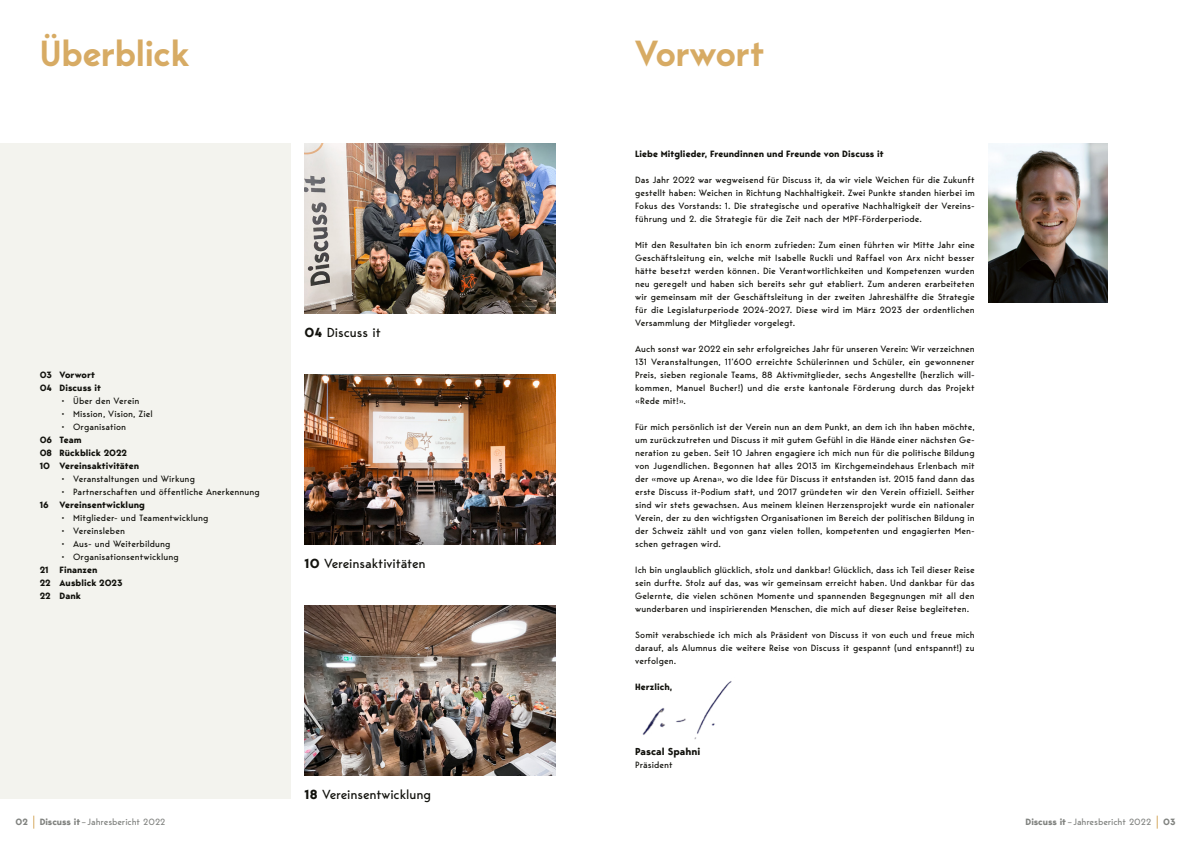
<style>
.page{position:relative;width:1191px;height:842px;background:#fff}
.page>*{position:absolute;margin:0;border:0;box-sizing:border-box;transform-origin:0 0}
.t1{font:600 36px "Bergen Sans";letter-spacing:-.01em;color:#d7ab64}
.t2{font:13px "Bergen Sans";letter-spacing:-.01em;color:#12120d}
.t3{font:700 10px "Bergen Sans";letter-spacing:.01em;color:#12120d}
.t4{font:9px/13px "Bergen Sans";letter-spacing:.01em;color:#12120d;text-align:justify}
.t5{font:700 9px/13px "Bergen Sans";letter-spacing:.01em;color:#12120d}
.t6{font:9px "Bergen Sans";letter-spacing:-.01em;color:#818380}
.t7{font:700 9px "Bergen Sans";color:#818380}
.s1{font-weight:700}
</style>
<div class="page">
<div style="left:0;top:144px;width:291px;height:655px;background:#f2f1ec"></div>
<img style="left:642px;top:681px;width:90px;height:58px">
<img style="left:304px;top:606px;width:252px;height:170px">
<img style="left:304px;top:144px;width:252px;height:170px">
<img style="left:304px;top:375px;width:252px;height:170px">
<img style="left:988px;top:144px;width:119px;height:158px">
<svg style="left:1157px;top:816px;width:1px;height:13px"></svg>
<svg style="left:34px;top:816px;width:1px;height:13px"></svg>
<h1 class="t1" style="left:40px;top:29px;width:151px">Überblick</h1>
<h1 class="t1" style="left:635px;top:29px;width:131px">Vorwort</h1>
<p class="t5" style="left:40px;top:368px;width:63px">03 Vorwort<br>04 Discuss it</p>
<p class="t4" style="left:60px;top:394px;width:81px">• Über den Verein</p>
<p class="t4" style="left:60px;top:407px;width:95px">• Mission, Vision, Ziel</p>
<p class="t4" style="left:60px;top:420px;width:68px">• Organisation</p>
<p class="t5" style="left:40px;top:433px;width:101px">06 Team<br>08 Rückblick 2022<br>10 Vereinsaktivitäten</p>
<p class="t4" style="left:60px;top:472px;width:137px">• Veranstaltungen und Wirkung</p>
<p class="t4" style="left:60px;top:485px;width:202px">• Partnerschaften und öffentliche Anerkennung</p>
<p class="t5" style="left:40px;top:498px;width:107px">16 Vereinsentwicklung</p>
<p class="t4" style="left:60px;top:511px;width:150px">• Mitglieder- und Teamentwicklung</p>
<p class="t4" style="left:60px;top:524px;width:67px">• Vereinsleben</p>
<p class="t4" style="left:60px;top:537px;width:112px">• Aus- und Weiterbildung</p>
<p class="t4" style="left:60px;top:550px;width:121px">• Organisationsentwicklung</p>
<p class="t5" style="left:40px;top:563px;width:84px">21 Finanzen<br>22 Ausblick 2023<br>22 Dank</p>
<h2 class="t2" style="left:304px;top:323px;width:78px"><span class="s1">04</span> Discuss it</h2>
<h2 class="t2" style="left:304px;top:554px;width:122px"><span class="s1">10</span> Vereinsaktivitäten</h2>
<h2 class="t2" style="left:304px;top:786px;width:128px"><span class="s1">18</span> Vereinsentwicklung</h2>
<p class="t5" style="left:635px;top:147px;width:250px">Liebe Mitglieder, Freundinnen und Freunde von Discuss it</p>
<p class="t4" style="left:635px;top:173px;width:341px">Das Jahr 2022 war wegweisend für Discuss it, da wir viele Weichen für die Zukunft gestellt haben: Weichen in Richtung Nachhaltigkeit. Zwei Punkte standen hierbei im Fokus des Vorstands: 1. Die strategische und operative Nachhaltigkeit der Vereins&shy;führung und 2. die Strategie für die Zeit nach der MPF-Förderperiode.</p>
<p class="t4" style="left:635px;top:238px;width:341px">Mit den Resultaten bin ich enorm zufrieden: Zum einen führten wir Mitte Jahr eine Geschäftsleitung ein, welche mit Isabelle Ruckli und Raffael von Arx nicht besser hätte besetzt werden können. Die Verantwortlichkeiten und Kompetenzen wurden neu geregelt und haben sich bereits sehr gut etabliert. Zum anderen erarbeiteten wir gemeinsam mit der Geschäftsleitung in der zweiten Jahreshälfte die Strategie für die Legislaturperiode 2024-2027. Diese wird im März 2023 der ordentlichen Versammlung der Mitglieder vorgelegt.</p>
<p class="t4" style="left:635px;top:342px;width:341px">Auch sonst war 2022 ein sehr erfolgreiches Jahr für unseren Verein: Wir verzeichnen 131 Veranstaltungen, 11’600 erreichte Schülerinnen und Schüler, ein gewonnener Preis, sieben regionale Teams, 88 Aktivmitglieder, sechs Angestellte (herzlich will&shy;kommen, Manuel Bucher!) und die erste kantonale Förderung durch das Projekt «Rede mit!».</p>
<p class="t4" style="left:635px;top:420px;width:341px">Für mich persönlich ist der Verein nun an dem Punkt, an dem ich ihn haben möchte, um zurückzutreten und Discuss it mit gutem Gefühl in die Hände einer nächsten Ge&shy;neration zu geben. Seit 10 Jahren engagiere ich mich nun für die politische Bildung von Jugendlichen. Begonnen hat alles 2013 im Kirchgemeindehaus Erlenbach mit der «move up Arena», wo die Idee für Discuss it entstanden ist. 2015 fand dann das erste Discuss it-Podium statt, und 2017 gründeten wir den Verein offiziell. Seither sind wir stets gewachsen. Aus meinem kleinen Herzensprojekt wurde ein nationaler Verein, der zu den wichtigsten Organisationen im Bereich der politischen Bildung in der Schweiz zählt und von ganz vielen tollen, kompetenten und engagierten Men&shy;schen getragen wird.</p>
<p class="t4" style="left:635px;top:563px;width:341px">Ich bin unglaublich glücklich, stolz und dankbar! Glücklich, dass ich Teil dieser Reise sein durfte. Stolz auf das, was wir gemeinsam erreicht haben. Und dankbar für das Gelernte, die vielen schönen Momente und spannenden Begegnungen mit all den wunderbaren und inspirierenden Menschen, die mich auf dieser Reise begleiteten.</p>
<p class="t4" style="left:635px;top:628px;width:341px">Somit verabschiede ich mich als Präsident von Discuss it von euch und freue mich darauf, als Alumnus die weitere Reise von Discuss it gespannt (und entspannt!) zu verfolgen.</p>
<p class="t5" style="left:635px;top:680px;width:39px">Herzlich,</p>
<p class="t3" style="left:635px;top:744px;width:67px">Pascal Spahni</p>
<p class="t4" style="left:635px;top:758px;width:39px">Präsident</p>
<p class="t7" style="left:15px;top:816px;width:14px">02</p>
<p class="t6" style="left:40px;top:816px;width:127px"><span class="s1">Discuss it</span>–Jahresbericht 2022</p>
<p class="t6" style="left:1025px;top:816px;width:127px"><span class="s1">Discuss it</span>–Jahresbericht 2022</p>
<p class="t7" style="left:1163px;top:816px;width:14px">03</p>
</div>
